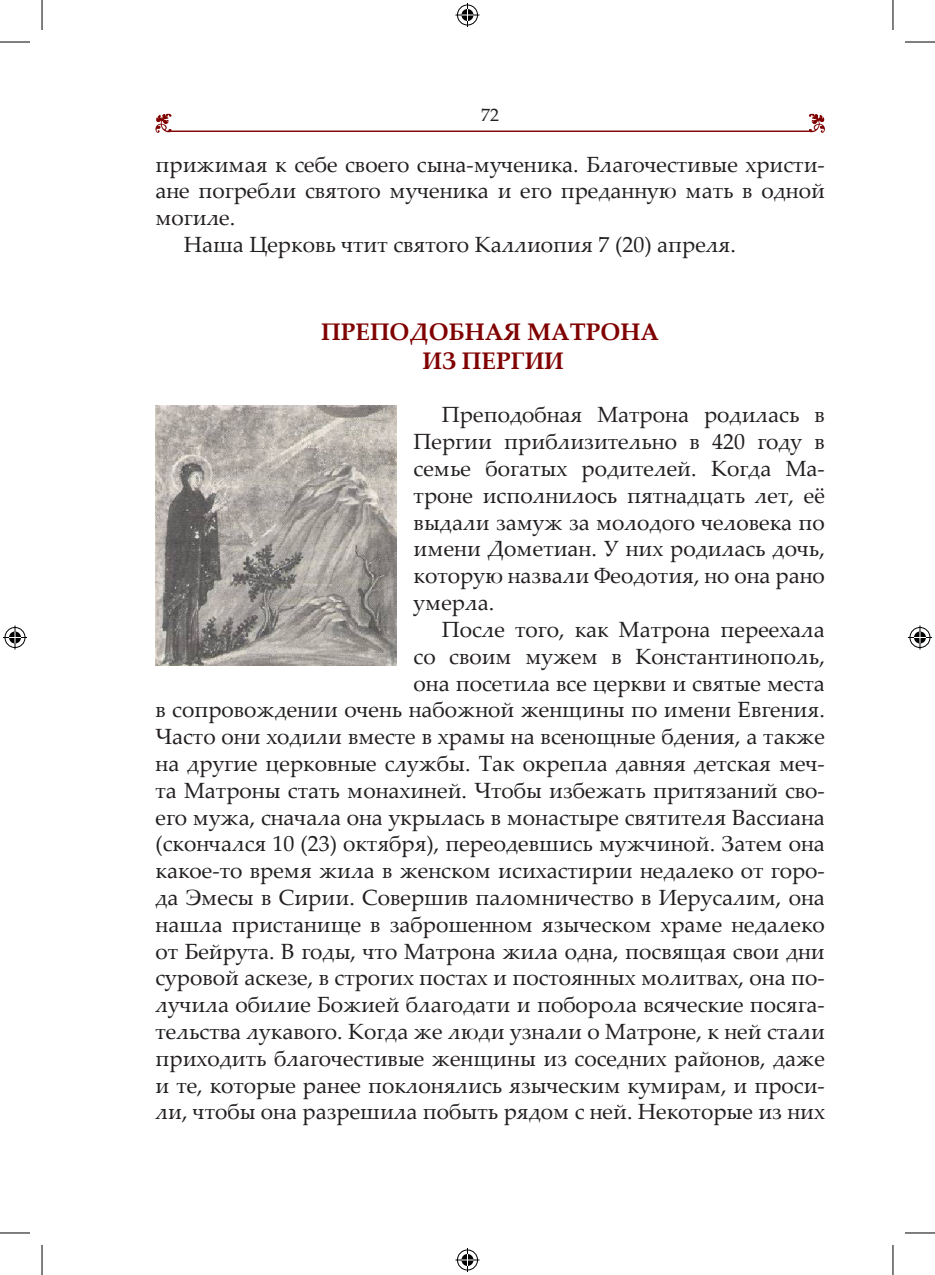
<style>
.page{position:relative;width:935px;height:1275px;background:#fff}
.page>*{position:absolute;margin:0;border:0;box-sizing:border-box;transform-origin:0 0}
.t1{font:700 24px/29.2px "Palatino Linotype";color:#800000;text-align:center}
.t2{font:22px/26.8px "Palatino Linotype";color:#231f20;text-align:justify}
.t3{font:18px "Palatino Linotype";color:#231f20}
</style>
<div class="page">
<hr style="left:171px;top:130px;width:638px;height:2px;background:#800000">
<svg style="left:155px;top:114px;width:16px;height:19px"></svg>
<svg style="left:808px;top:114px;width:16px;height:19px"></svg>
<img style="left:155px;top:406px;width:241px;height:259px">
<hr style="left:0;top:42px;width:30px;height:1px;background:#000">
<hr style="left:904px;top:42px;width:30px;height:1px;background:#000">
<hr style="left:0;top:1232px;width:30px;height:1px;background:#000">
<hr style="left:904px;top:1232px;width:30px;height:1px;background:#000">
<hr style="left:42px;top:0;width:1px;height:30px;background:#000">
<hr style="left:42px;top:1245px;width:1px;height:30px;background:#000">
<hr style="left:892px;top:0;width:1px;height:30px;background:#000">
<hr style="left:892px;top:1245px;width:1px;height:30px;background:#000">
<svg style="left:455px;top:3px;width:24px;height:24px"></svg>
<svg style="left:455px;top:1248px;width:24px;height:24px"></svg>
<svg style="left:3px;top:625px;width:24px;height:24px"></svg>
<svg style="left:908px;top:625px;width:23px;height:24px"></svg>
<p class="t3" style="left:481px;top:102px;width:19px">72</p>
<p class="t2" style="left:155px;top:150px;width:670px">прижимая к себе своего сына-мученика. Благочестивые христи-</p>
<p class="t2" style="left:155px;top:177px;width:671px">ане погребли святого мученика и его преданную мать в одной</p>
<p class="t2" style="left:155px;top:203px;width:81px">могиле.</p>
<p class="t2" style="left:184px;top:230px;width:553px">Наша Церковь чтит святого Каллиопия 7 (20) апреля.</p>
<p class="t1" style="left:321px;top:316px;width:339px">ПРЕПОДОБНАЯ МАТРОНА<br>ИЗ ПЕРГИИ</p>
<p class="t2" style="left:413px;top:401px;width:413px;text-indent:28px">Преподобная Матрона родилась в Пергии приблизительно в 420 году в семье богатых родителей. Когда Ма&shy;троне исполнилось пятнадцать лет, её выдали замуж за молодого человека по имени Дометиан. У них родилась дочь, которую назвали Феодотия, но она рано умерла.</p>
<p class="t2" style="left:155px;top:615px;width:671px;text-align:right">После того, как Матрона переехала<br>со своим мужем в Константинополь,<br>она посетила все церкви и святые места<br>в сопровождении очень набожной женщины по имени Евгения.<br>Часто они ходили вместе в храмы на всенощные бдения, а также на другие церковные службы. Так окрепла давняя детская меч&shy;та Матроны стать монахиней. Чтобы избежать притязаний сво&shy;его мужа, сначала она укрылась в монастыре святителя Вассиана (скончался 10 (23) октября), переодевшись мужчиной. Затем она какое-то время жила в женском исихастирии недалеко от горо&shy;да Эмесы в Сирии. Совершив паломничество в Иерусалим, она нашла пристанище в заброшенном языческом храме недалеко от Бейрута. В годы, что Матрона жила одна, посвящая свои дни суровой аскезе, в строгих постах и постоянных молитвах, она по&shy;лучила обилие Божией благодати и поборола всяческие посяга&shy;тельства лукавого. Когда же люди узнали о Матроне, к ней стали приходить благочестивые женщины из соседних районов, даже и те, которые ранее поклонялись языческим кумирам, и проси&shy;ли, чтобы она разрешила побыть рядом с ней. Некоторые из них</p>
</div>
